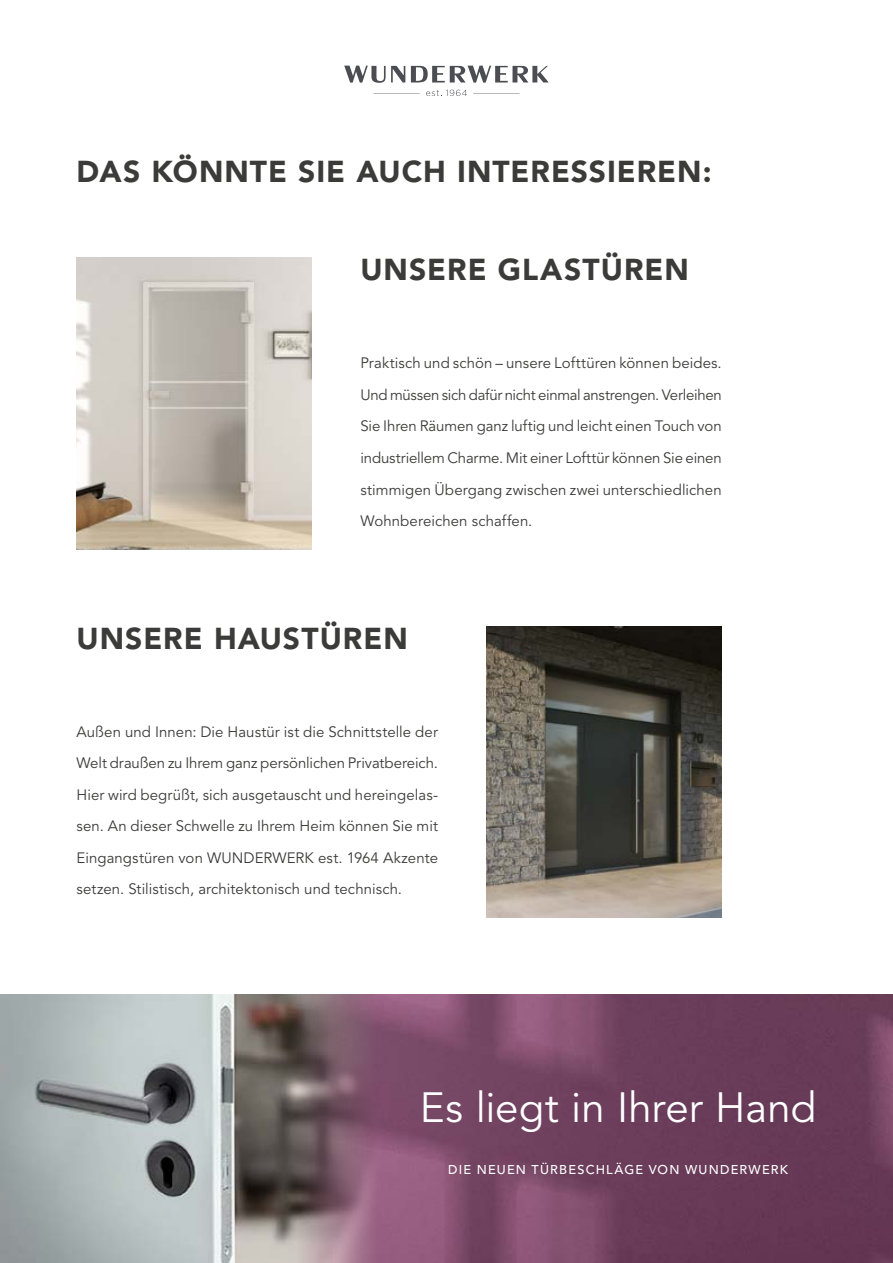
<style>
.page{position:relative;width:893px;height:1263px;background:#fff}
.page>*{position:absolute;margin:0;border:0;box-sizing:border-box;transform-origin:0 0}
.t1{font:42px "Avenir LT Pro";color:#fff}
.t2{font:900 30px "Avenir LT Pro";letter-spacing:.035em;color:#3b3b3a}
.t3{font:15px/31.5px "Avenir LT Pro";letter-spacing:.005em;color:#3b3b3a;text-align:justify}
.t4{font:500 12.75px "Avenir LT Pro";letter-spacing:.095em;color:#fff}
</style>
<div class="page">
<svg style="left:344px;top:66px;width:61px;height:17px"></svg>
<svg style="left:411px;top:66px;width:138px;height:17px"></svg>
<hr style="left:373px;top:94px;width:47px;height:1px;background:#4b4d52">
<hr style="left:473px;top:94px;width:46px;height:1px;background:#4b4d52">
<svg style="left:426px;top:90px;width:41px;height:6px"></svg>
<img style="left:77px;top:258px;width:235px;height:291px">
<img style="left:487px;top:626px;width:235px;height:292px">
<img style="left:0;top:994px;width:289px;height:269px">
<img style="left:289px;top:994px;width:604px;height:269px">
<h2 class="t2" style="left:77px;top:153px;width:636px">DAS KÖNNTE SIE AUCH INTERESSIEREN:</h2>
<h2 class="t2" style="left:360px;top:252px;width:330px">UNSERE GLASTÜREN</h2>
<p class="t3" style="left:360px;top:348px;width:363px">Praktisch und schön – unsere Lofttüren können beides.<br>Und müssen sich dafür nicht einmal anstrengen. Verleihen Sie Ihren Räumen ganz luftig und leicht einen Touch von industriellem Charme. Mit einer Lofttür können Sie einen stimmigen Übergang zwischen zwei unterschiedlichen Wohnbereichen schaffen.</p>
<h2 class="t2" style="left:77px;top:620px;width:333px">UNSERE HAUSTÜREN</h2>
<p class="t3" style="left:77px;top:716px;width:363px">Außen und Innen: Die Haustür ist die Schnittstelle der Welt draußen zu Ihrem ganz persönlichen Privatbereich.<br>Hier wird begrüßt, sich ausgetauscht und hereingelas&shy;sen. An dieser Schwelle zu Ihrem Heim können Sie mit Eingangstüren von WUNDERWERK est. 1964 Akzente setzen. Stilistisch, architektonisch und technisch.</p>
<h1 class="t1" style="left:420px;top:1083px;width:398px">Es liegt in Ihrer Hand</h1>
<p class="t4" style="left:448px;top:1162px;width:341px">DIE NEUEN TÜRBESCHLÄGE VON WUNDERWERK</p>
</div>
